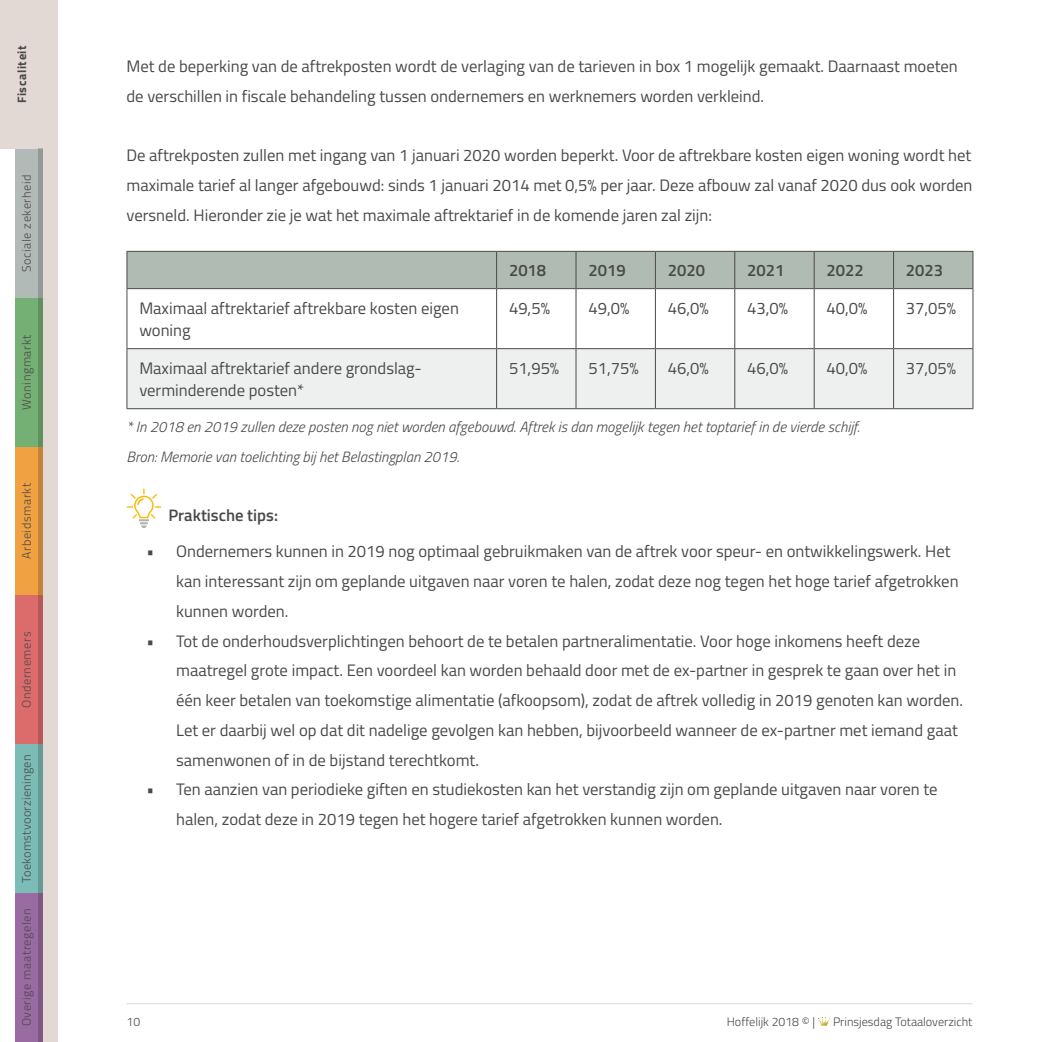
<style>
.page{position:relative;width:1042px;height:1042px;background:#fff}
.page>*{position:absolute;margin:0;border:0;box-sizing:border-box;transform-origin:0 0}
.t1{font:16.62px/29.8px "Titillium";color:#4a4948}
.t2{font:600 16.62px "Titillium";color:#4a4948}
.t3{font:italic 300 14.88px/29.8px "Titillium";color:#4a4948}
.t4{font:300 12.25px "Titillium";letter-spacing:.035em;color:#4a4948}
.t5{font:300 12.25px "Titillium";color:#4a4948}
.t6{font:700 12.25px "Titillium";letter-spacing:.05em;color:#4a4948}
</style>
<div class="page">
<hr style="left:126px;top:1003px;width:846px;height:1px;background:#dadad9">
<svg style="left:818px;top:1017px;width:12px;height:9px"></svg>
<div style="left:15px;top:298px;width:28px;height:148px;background:#74af74"></div>
<div style="left:15px;top:149px;width:28px;height:149px;background:#b2bab7"></div>
<div style="left:15px;top:446px;width:28px;height:149px;background:#f0a141"></div>
<div style="left:15px;top:595px;width:28px;height:149px;background:#dc6c6b"></div>
<div style="left:15px;top:893px;width:28px;height:149px;background:#9a6aa2"></div>
<div style="left:15px;top:744px;width:28px;height:149px;background:#7cbcb6"></div>
<div style="left:0;top:0;width:44px;height:149px;background:#e2d9d5"></div>
<div style="left:43px;top:0;width:15px;height:1042px;background:#e2d9d5"></div>
<svg style="left:38px;top:149px;width:5px;height:893px;background:#8d7e6f"></svg>
<div style="left:127px;top:252px;width:845px;height:36px;background:#b0bbb4"></div>
<svg style="left:127px;top:289px;width:845px;height:59px"></svg>
<div style="left:127px;top:349px;width:845px;height:59px;background:#eef0ef"></div>
<hr style="left:126px;top:251px;width:370px;height:1px;background:#4a4948">
<hr style="left:126px;top:252px;width:1px;height:36px;background:#4a4948">
<hr style="left:496px;top:251px;width:80px;height:1px;background:#4a4948">
<hr style="left:496px;top:252px;width:1px;height:36px;background:#4a4948">
<hr style="left:576px;top:251px;width:79px;height:1px;background:#4a4948">
<hr style="left:575px;top:252px;width:1px;height:36px;background:#4a4948">
<hr style="left:655px;top:251px;width:80px;height:1px;background:#4a4948">
<hr style="left:655px;top:252px;width:1px;height:36px;background:#4a4948">
<hr style="left:735px;top:251px;width:79px;height:1px;background:#4a4948">
<hr style="left:734px;top:252px;width:1px;height:36px;background:#4a4948">
<hr style="left:814px;top:251px;width:79px;height:1px;background:#4a4948">
<hr style="left:814px;top:252px;width:1px;height:36px;background:#4a4948">
<hr style="left:893px;top:251px;width:80px;height:1px;background:#4a4948">
<hr style="left:893px;top:252px;width:1px;height:36px;background:#4a4948">
<hr style="left:972px;top:252px;width:1px;height:36px;background:#4a4948">
<hr style="left:126px;top:288px;width:370px;height:1px;background:#4a4948">
<hr style="left:126px;top:289px;width:1px;height:59px;background:#4a4948">
<hr style="left:496px;top:288px;width:80px;height:1px;background:#4a4948">
<hr style="left:496px;top:289px;width:1px;height:59px;background:#4a4948">
<hr style="left:576px;top:288px;width:79px;height:1px;background:#4a4948">
<hr style="left:575px;top:289px;width:1px;height:59px;background:#4a4948">
<hr style="left:655px;top:288px;width:80px;height:1px;background:#4a4948">
<hr style="left:655px;top:289px;width:1px;height:59px;background:#4a4948">
<hr style="left:735px;top:288px;width:79px;height:1px;background:#4a4948">
<hr style="left:734px;top:289px;width:1px;height:59px;background:#4a4948">
<hr style="left:814px;top:288px;width:79px;height:1px;background:#4a4948">
<hr style="left:814px;top:289px;width:1px;height:59px;background:#4a4948">
<hr style="left:893px;top:288px;width:80px;height:1px;background:#4a4948">
<hr style="left:893px;top:289px;width:1px;height:59px;background:#4a4948">
<hr style="left:972px;top:289px;width:1px;height:59px;background:#4a4948">
<hr style="left:126px;top:348px;width:370px;height:1px;background:#4a4948">
<hr style="left:126px;top:349px;width:1px;height:59px;background:#4a4948">
<hr style="left:496px;top:348px;width:80px;height:1px;background:#4a4948">
<hr style="left:496px;top:349px;width:1px;height:59px;background:#4a4948">
<hr style="left:576px;top:348px;width:79px;height:1px;background:#4a4948">
<hr style="left:575px;top:349px;width:1px;height:59px;background:#4a4948">
<hr style="left:655px;top:348px;width:80px;height:1px;background:#4a4948">
<hr style="left:655px;top:349px;width:1px;height:59px;background:#4a4948">
<hr style="left:735px;top:348px;width:79px;height:1px;background:#4a4948">
<hr style="left:734px;top:349px;width:1px;height:59px;background:#4a4948">
<hr style="left:814px;top:348px;width:79px;height:1px;background:#4a4948">
<hr style="left:814px;top:349px;width:1px;height:59px;background:#4a4948">
<hr style="left:893px;top:348px;width:80px;height:1px;background:#4a4948">
<hr style="left:893px;top:349px;width:1px;height:59px;background:#4a4948">
<hr style="left:972px;top:349px;width:1px;height:59px;background:#4a4948">
<hr style="left:126px;top:408px;width:370px;height:1px;background:#4a4948">
<hr style="left:496px;top:408px;width:80px;height:1px;background:#4a4948">
<hr style="left:576px;top:408px;width:79px;height:1px;background:#4a4948">
<hr style="left:655px;top:408px;width:80px;height:1px;background:#4a4948">
<hr style="left:735px;top:408px;width:79px;height:1px;background:#4a4948">
<hr style="left:814px;top:408px;width:79px;height:1px;background:#4a4948">
<hr style="left:893px;top:408px;width:80px;height:1px;background:#4a4948">
<hr style="left:143px;top:488px;width:2px;height:20px;background:#fbb900">
<svg style="left:126px;top:494px;width:35px;height:34px"></svg>
<p class="t6" style="left:15px;top:103px;width:60px;rotate:-90deg">Fiscaliteit</p>
<p class="t4" style="left:22px;top:272px;width:99px;rotate:-90deg">Sociale zekerheid</p>
<p class="t4" style="left:22px;top:410px;width:77px;rotate:-90deg">Woningmarkt</p>
<p class="t4" style="left:22px;top:559px;width:77px;rotate:-90deg">Arbeidsmarkt</p>
<p class="t4" style="left:22px;top:708px;width:78px;rotate:-90deg">Ondernemers</p>
<p class="t4" style="left:22px;top:882px;width:129px;rotate:-90deg">Toekomstvoorzieningen</p>
<p class="t4" style="left:22px;top:1026px;width:119px;rotate:-90deg">Overige maatregelen</p>
<p class="t1" style="left:126px;top:53px;width:833px">Met de beperking van de aftrekposten wordt de verlaging van de tarieven in box 1 mogelijk gemaakt. Daarnaast moeten de verschillen in fiscale behandeling tussen ondernemers en werknemers worden verkleind.</p>
<p class="t1" style="left:126px;top:142px;width:847px;text-align:justify">De aftrekposten zullen met ingang van 1 januari 2020 worden beperkt. Voor de aftrekbare kosten eigen woning wordt het maximale tarief al langer afgebouwd: sinds 1 januari 2014 met 0,5% per jaar. Deze afbouw zal vanaf 2020 dus ook worden versneld. Hieronder zie je wat het maximale aftrektarief in de komende jaren zal zijn:</p>
<p class="t2" style="left:509px;top:264px;width:39px">2018</p>
<p class="t2" style="left:588px;top:264px;width:39px">2019</p>
<p class="t2" style="left:668px;top:264px;width:39px">2020</p>
<p class="t2" style="left:747px;top:264px;width:39px">2021</p>
<p class="t2" style="left:826px;top:264px;width:39px">2022</p>
<p class="t2" style="left:906px;top:264px;width:39px">2023</p>
<p class="t1" style="left:139px;top:297px;width:321px;line-height:22.8px">Maximaal aftrektarief aftrekbare kosten eigen woning</p>
<p class="t1" style="left:509px;top:294px;width:42px">49,5%</p>
<p class="t1" style="left:588px;top:294px;width:42px">49,0%</p>
<p class="t1" style="left:668px;top:294px;width:42px">46,0%</p>
<p class="t1" style="left:747px;top:294px;width:42px">43,0%</p>
<p class="t1" style="left:826px;top:294px;width:42px">40,0%</p>
<p class="t1" style="left:906px;top:294px;width:52px">37,05%</p>
<p class="t1" style="left:139px;top:357px;width:284px;line-height:22.8px">Maximaal aftrektarief andere grondslag&shy;verminderende posten*</p>
<p class="t1" style="left:509px;top:354px;width:52px">51,95%</p>
<p class="t1" style="left:588px;top:354px;width:52px">51,75%</p>
<p class="t1" style="left:668px;top:354px;width:42px">46,0%</p>
<p class="t1" style="left:747px;top:354px;width:42px">46,0%</p>
<p class="t1" style="left:826px;top:354px;width:42px">40,0%</p>
<p class="t1" style="left:906px;top:354px;width:52px">37,05%</p>
<p class="t3" style="left:126px;top:413px;width:735px">* In 2018 en 2019 zullen deze posten nog niet worden afgebouwd. Aftrek is dan mogelijk tegen het toptarief in de vierde schijf.<br>Bron: Memorie van toelichting bij het Belastingplan 2019.</p>
<p class="t2" style="left:168px;top:509px;width:111px">Praktische tips:</p>
<p class="t1" style="left:176px;top:538px;width:784px;text-indent:-30px">• Ondernemers kunnen in 2019 nog optimaal gebruikmaken van de aftrek voor speur- en ontwikkelingswerk. Het kan interessant zijn om geplande uitgaven naar voren te halen, zodat deze nog tegen het hoge tarief afgetrokken kunnen worden.</p>
<p class="t1" style="left:176px;top:627px;width:788px;text-indent:-30px">• Tot de onderhoudsverplichtingen behoort de te betalen partneralimentatie. Voor hoge inkomens heeft deze maatregel grote impact. Een voordeel kan worden behaald door met de ex-partner in gesprek te gaan over het in één keer betalen van toekomstige alimentatie (afkoopsom), zodat de aftrek volledig in 2019 genoten kan worden.<br>Let er daarbij wel op dat dit nadelige gevolgen kan hebben, bijvoorbeeld wanneer de ex-partner met iemand gaat samenwonen of in de bijstand terechtkomt.</p>
<p class="t1" style="left:176px;top:776px;width:763px;text-indent:-30px">• Ten aanzien van periodieke giften en studiekosten kan het verstandig zijn om geplande uitgaven naar voren te halen, zodat deze in 2019 tegen het hogere tarief afgetrokken kunnen worden.</p>
<p class="t4" style="left:126px;top:1016px;width:15px">10</p>
<p class="t5" style="left:727px;top:1016px;width:90px">Hoffelijk 2018 © |</p>
<p class="t5" style="left:833px;top:1016px;width:141px">Prinsjesdag Totaaloverzicht</p>
</div>
